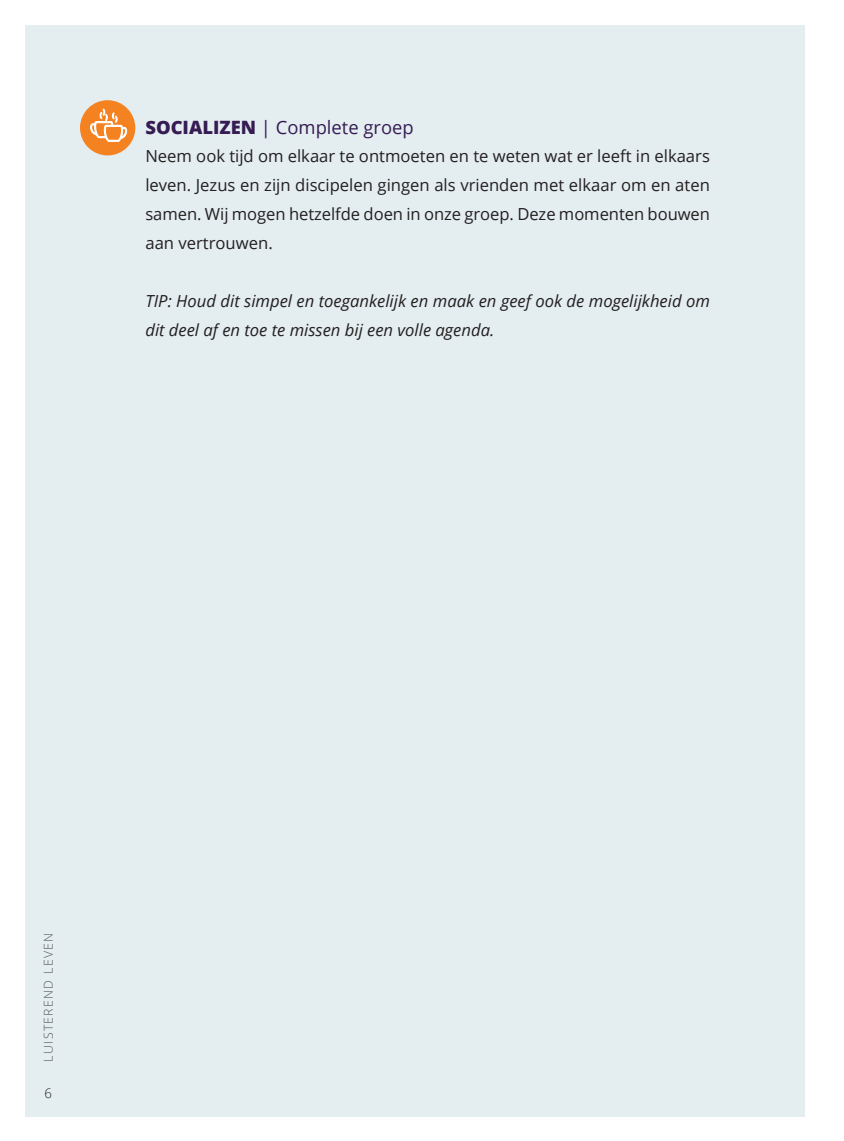
<style>
.page{position:relative;width:844px;height:1141px;background:#fff}
.page>*{position:absolute;margin:0;border:0;box-sizing:border-box;transform-origin:0 0}
.t1{font:18.38px "Open Sans";color:#361c53}
.t2{font:16.62px/28.9px "Open Sans";letter-spacing:-.005em;color:#231f20;text-align:justify}
.t3{font:italic 16.62px/28.9px "Open Sans";color:#231f20}
.t4{font:300 13.12px "Open Sans";color:#231f20}
.t5{font:300 12.25px "Open Sans";letter-spacing:.11em;color:#57585a}
.s1{font-weight:800}
</style>
<div class="page">
<div style="left:25px;top:25px;width:779px;height:1091px;background:#e4edf0"></div>
<div style="left:80px;top:100px;width:55px;height:55px;background:#f58220;border-radius:50%"></div>
<svg style="left:90px;top:109px;width:37px;height:33px"></svg>
<p class="t1" style="left:119px;top:114px;width:296px"><span class="s1">4. SOCIALIZEN</span> | Complete groep</p>
<p class="t2" style="left:145px;top:142px;width:566px">Neem ook tijd om elkaar te ontmoeten en te weten wat er leeft in elkaars leven. Jezus en zijn discipelen gingen als vrienden met elkaar om en aten samen. Wij mogen hetzelfde doen in onze groep. Deze momenten bouwen aan vertrouwen.</p>
<p class="t3" style="left:145px;top:286px;width:566px">TIP: Houd dit simpel en toegankelijk en maak en geef ook de mogelijkheid om dit deel af en toe te missen bij een volle agenda.</p>
<p class="t5" style="left:40px;top:1062px;width:130px;rotate:-90deg">LUISTEREND LEVEN</p>
<p class="t4" style="left:44px;top:1084px;width:9px">6</p>
</div>
